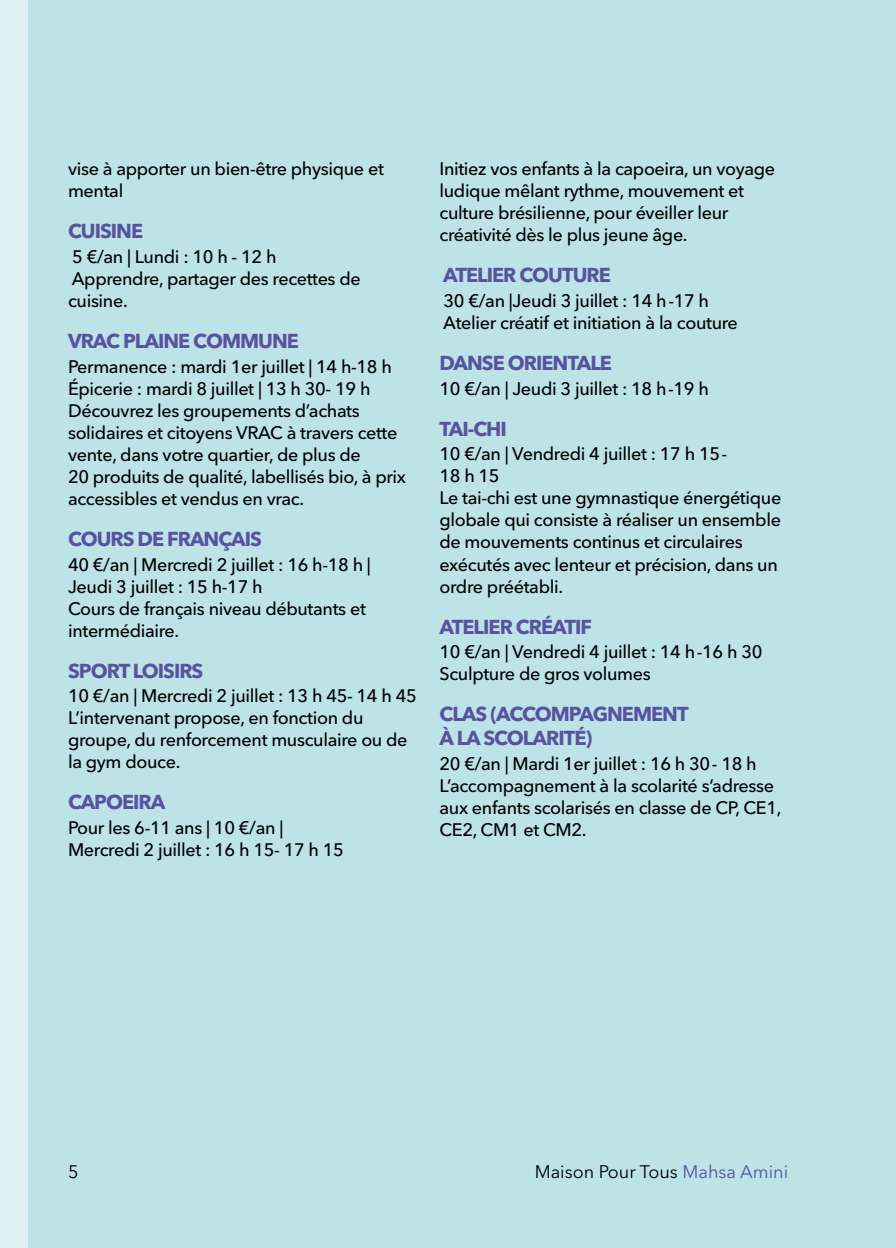
<style>
.page{position:relative;width:896px;height:1248px;background:#fff}
.page>*{position:absolute;margin:0;border:0;box-sizing:border-box;transform-origin:0 0}
.TitreN5{font:700 20px/24px "Avenir Next LT Pro";letter-spacing:-.05em;color:#5753a0}
.Texte-01{font:500 18px/22px "Avenir Next LT Pro";letter-spacing:-.02em;color:#000}
.PiedPage{font:18px "Avenir Next LT Pro";color:#000}
.s1{color:#5753a0}
</style>
<div class="page">
<div style="left:0;top:0;width:28px;height:1247px;background:#def1f2"></div>
<div style="left:28px;top:0;width:868px;height:1247px;background:#bde3e6"></div>
<p class="Texte-01" style="left:68px;top:157px;width:317px">vise à apporter un bien-être physique et mental</p>
<p class="TitreN5" style="left:68px;top:219px;width:77px">CUISINE</p>
<p class="Texte-01" style="left:72px;top:245px;width:206px">5 €/an | Lundi : 10 h - 12 h</p>
<p class="Texte-01" style="left:68px;top:267px;width:294px">Apprendre, partager des recettes de cuisine.</p>
<p class="TitreN5" style="left:68px;top:328px;width:232px">VRAC PLAINE COMMUNE</p>
<p class="Texte-01" style="left:68px;top:355px;width:325px">Permanence : mardi 1er juillet | 14 h-18 h</p>
<p class="Texte-01" style="left:68px;top:377px;width:304px">Épicerie : mardi 8 juillet | 13 h 30- 19 h</p>
<p class="Texte-01" style="left:68px;top:399px;width:339px">Découvrez les groupements d’achats solidaires et citoyens VRAC à travers cette vente, dans votre quartier, de plus de<br>20 produits de qualité, labellisés bio, à prix accessibles et vendus en vrac.</p>
<p class="TitreN5" style="left:68px;top:526px;width:195px">COURS DE FRANÇAIS</p>
<p class="Texte-01" style="left:68px;top:553px;width:304px">40 €/an | Mercredi 2 juillet : 16 h-18 h |<br>Jeudi 3 juillet : 15 h-17 h</p>
<p class="Texte-01" style="left:68px;top:597px;width:299px">Cours de français niveau débutants et intermédiaire.</p>
<p class="TitreN5" style="left:68px;top:658px;width:137px">SPORT LOISIRS</p>
<p class="Texte-01" style="left:68px;top:685px;width:350px">10 €/an | Mercredi 2 juillet : 13 h 45- 14 h 45</p>
<p class="Texte-01" style="left:68px;top:707px;width:341px">L’intervenant propose, en fonction du groupe, du renforcement musculaire ou de la gym douce.</p>
<p class="TitreN5" style="left:68px;top:790px;width:99px">CAPOEIRA</p>
<p class="Texte-01" style="left:68px;top:817px;width:277px">Pour les 6-11 ans | 10 €/an |<br>Mercredi 2 juillet : 16 h 15- 17 h 15</p>
<p class="Texte-01" style="left:439px;top:157px;width:337px">Initiez vos enfants à la capoeira, un voyage ludique mêlant rythme, mouvement et culture brésilienne, pour éveiller leur créativité dès le plus jeune âge.</p>
<p class="TitreN5" style="left:443px;top:263px;width:169px">ATELIER COUTURE</p>
<p class="Texte-01" style="left:444px;top:289px;width:267px">30 €/an |Jeudi 3 juillet : 14 h-17 h</p>
<p class="Texte-01" style="left:443px;top:311px;width:296px">Atelier créatif et initiation à la couture</p>
<p class="TitreN5" style="left:439px;top:350px;width:174px">DANSE ORIENTALE</p>
<p class="Texte-01" style="left:439px;top:377px;width:271px">10 €/an | Jeudi 3 juillet : 18 h-19 h</p>
<p class="TitreN5" style="left:439px;top:416px;width:69px">TAI-CHI</p>
<p class="Texte-01" style="left:439px;top:443px;width:289px">10 €/an | Vendredi 4 juillet : 17 h 15-<br>18 h 15</p>
<p class="Texte-01" style="left:439px;top:487px;width:343px">Le tai-chi est une gymnastique énergétique globale qui consiste à réaliser un ensemble de mouvements continus et circulaires exécutés avec lenteur et précision, dans un ordre préétabli.</p>
<p class="TitreN5" style="left:439px;top:614px;width:154px">ATELIER CRÉATIF</p>
<p class="Texte-01" style="left:439px;top:641px;width:324px">10 €/an | Vendredi 4 juillet : 14 h-16 h 30</p>
<p class="Texte-01" style="left:439px;top:663px;width:213px">Sculpture de gros volumes</p>
<p class="TitreN5" style="left:439px;top:702px;width:251px">CLAS (ACCOMPAGNEMENT<br>À LA SCOLARITÉ)</p>
<p class="Texte-01" style="left:439px;top:753px;width:319px">20 €/an | Mardi 1er juillet : 16 h 30- 18 h</p>
<p class="Texte-01" style="left:439px;top:775px;width:343px">L’accompagnement à la scolarité s’adresse aux enfants scolarisés en classe de CP, CE1,<br>CE2, CM1 et CM2.</p>
<p class="PiedPage" style="left:68px;top:1160px;width:12px">5</p>
<p class="PiedPage" style="left:535px;top:1160px;width:255px">Maison Pour Tous <span class="s1">Mahsa Amini</span></p>
</div>
